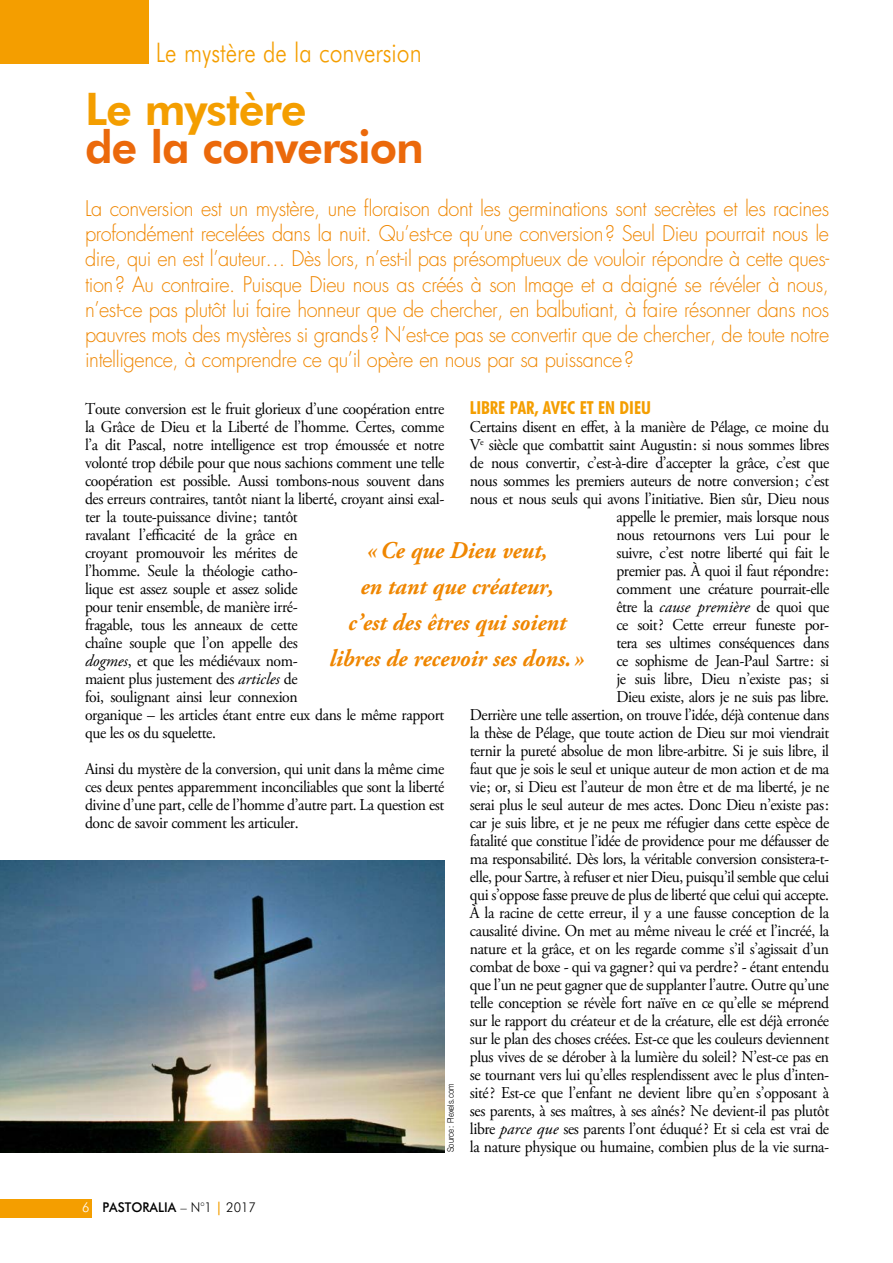
<style>
.page{position:relative;width:893px;height:1263px;background:#fff}
.page>*{position:absolute;margin:0;border:0;box-sizing:border-box;transform-origin:0 0}
.t1{font:800 45px "Futura BT";letter-spacing:-.025em;color:#eb690b}
.t2{font:800 45px "Futura BT";letter-spacing:-.025em;color:#f49e00}
.t3{font:300 27px "Futura BT";color:#f49e00;scale:.85 1}
.t4{font:italic 700 24px/36px "Adobe Garamond Pro";color:#ef8600;text-align:center;scale:.95 1}
.t5{font:300 21px/25.2px "Futura Std";letter-spacing:-.02em;color:#ef8600;text-align:justify;scale:.95 1}
.t6{font:700 condensed 18px "Futura BT";color:#f49e00}
.t7{font:16.5px/18px "Adobe Garamond Pro";letter-spacing:-.025em;color:#000;scale:.95 1}
.t8{font:500 13.5px "Futura BT";color:#000;scale:.95 1}
.t9{font:300 9px "Helvetica Neue LT Std";color:#000;scale:.85 1}
.s1{font-style:italic}
.s2{font-weight:300;color:#fff}
.s3{font-weight:300}
.s4{color:#f49e00}
</style>
<div class="page">
<div style="left:0;top:0;width:149px;height:64px;background:#f49e00"></div>
<div style="left:0;top:1199px;width:91px;height:18px;background:#f49e00"></div>
<img style="left:0;top:860px;width:444px;height:292px">
<h2 class="t3" style="left:156px;top:36px;width:314px">Le mystère de la conversion</h2>
<h1 class="t2" style="left:85px;top:82px;width:223px">Le mystère</h1>
<h1 class="t1" style="left:85px;top:119px;width:340px">de la conversion</h1>
<p class="t5" style="left:85px;top:196px;width:785px">La conversion est un mystère, une floraison dont les germinations sont secrètes et les racines profondément recelées dans la nuit. Qu’est-ce qu’une conversion? Seul Dieu pourrait nous le dire, qui en est l’auteur… Dès lors, n’est-il pas présomptueux de vouloir répondre à cette ques&shy;tion? Au contraire. Puisque Dieu nous as créés à son Image et a daigné se révéler à nous, n’est-ce pas plutôt lui faire honneur que de chercher, en balbutiant, à faire résonner dans nos pauvres mots des mystères si grands? N’est-ce pas se convertir que de chercher, de toute notre intelligence, à comprendre ce qu’il opère en nous par sa puissance?</p>
<p class="t6" style="left:470px;top:397px;width:181px">LIBRE PAR, AVEC ET EN DIEU</p>
<p class="t7" style="left:470px;top:418px;width:380px;text-align:right">Certains disent en effet, à la manière de Pélage, ce moine du V<sup>e</sup> siècle que combattit saint Augustin: si nous sommes libres de nous convertir, c’est-à-dire d’accepter la grâce, c’est que nous sommes les premiers auteurs de notre conversion; c’est nous et nous seuls qui avons l’initiative. Bien sûr, Dieu nous appelle le premier, mais lorsque nous<br>nous retournons vers Lui pour le<br>suivre, c’est notre liberté qui fait le<br>premier pas. À quoi il faut répondre:<br>comment une créature pourrait-elle<br>être la <span class="s1">cause première</span> de quoi que<br>ce soit? Cette erreur funeste por-<br>tera ses ultimes conséquences dans<br>ce sophisme de Jean-Paul Sartre: si<br>je suis libre, Dieu n’existe pas; si<br>Dieu existe, alors je ne suis pas libre.<br>Derrière une telle assertion, on trouve l’idée, déjà contenue dans la thèse de Pélage, que toute action de Dieu sur moi viendrait ternir la pureté absolue de mon libre-arbitre. Si je suis libre, il faut que je sois le seul et unique auteur de mon action et de ma vie; or, si Dieu est l’auteur de mon être et de ma liberté, je ne serai plus le seul auteur de mes actes. Donc Dieu n’existe pas: car je suis libre, et je ne peux me réfugier dans cette espèce de fatalité que constitue l’idée de providence pour me défausser de ma responsabilité. Dès lors, la véritable conversion consistera-t&shy;elle, pour Sartre, à refuser et nier Dieu, puisqu’il semble que celui qui s’oppose fasse preuve de plus de liberté que celui qui accepte.<br>À la racine de cette erreur, il y a une fausse conception de la causalité divine. On met au même niveau le créé et l’incréé, la nature et la grâce, et on les regarde comme s’il s’agissait d’un combat de boxe - qui va gagner? qui va perdre? - étant entendu que l’un ne peut gagner que de supplanter l’autre. Outre qu’une telle conception se révèle fort naïve en ce qu’elle se méprend sur le rapport du créateur et de la créature, elle est déjà erronée sur le plan des choses créées. Est-ce que les couleurs deviennent plus vives de se dérober à la lumière du soleil? N’est-ce pas en se tournant vers lui qu’elles resplendissent avec le plus d’inten&shy;sité? Est-ce que l’enfant ne devient libre qu’en s’opposant à ses parents, à ses maîtres, à ses aînés? Ne devient-il pas plutôt libre <span class="s1">parce que</span> ses parents l’ont éduqué? Et si cela est vrai de la nature physique ou humaine, combien plus de la vie surna-</p>
<p class="t7" style="left:85px;top:400px;width:380px">Toute conversion est le fruit glorieux d’une coopération entre la Grâce de Dieu et la Liberté de l’homme. Certes, comme l’a dit Pascal, notre intelligence est trop émoussée et notre volonté trop débile pour que nous sachions comment une telle coopération est possible. Aussi tombons-nous souvent dans des erreurs contraires, tantôt niant la liberté, croyant ainsi exal&shy;ter la toute-puissance divine; tantôt<br>ravalant l’efficacité de la grâce en<br>croyant promouvoir les mérites de<br>l’homme. Seule la théologie catho-<br>lique est assez souple et assez solide<br>pour tenir ensemble, de manière irré-<br>fragable, tous les anneaux de cette<br>chaîne souple que l’on appelle des<br><span class="s1">dogmes</span>, et que les médiévaux nom-<br>maient plus justement des <span class="s1">articles</span> de<br>foi, soulignant ainsi leur connexion<br>organique – les articles étant entre eux dans le même rapport que les os du squelette.</p>
<p class="t7" style="left:85px;top:760px;width:380px;text-align:justify">Ainsi du mystère de la conversion, qui unit dans la même cime ces deux pentes apparemment inconciliables que sont la liberté divine d’une part, celle de l’homme d’autre part. La question est donc de savoir comment les articuler.</p>
<h3 class="t4" style="left:330px;top:533px;width:270px">«Ce que Dieu veut,<br>en tant que créateur,<br>c’est des êtres qui soient libres de recevoir ses dons. »</h3>
<p class="t9" style="left:445px;top:1152px;width:82px;rotate:-90deg">Source: Plexels.com</p>
<p class="t8" style="left:82px;top:1199px;width:184px"><span class="s2">6</span> PASTORALIA <span class="s3">– N°1</span> <span class="s4">|</span> <span class="s3">2017</span></p>
</div>
